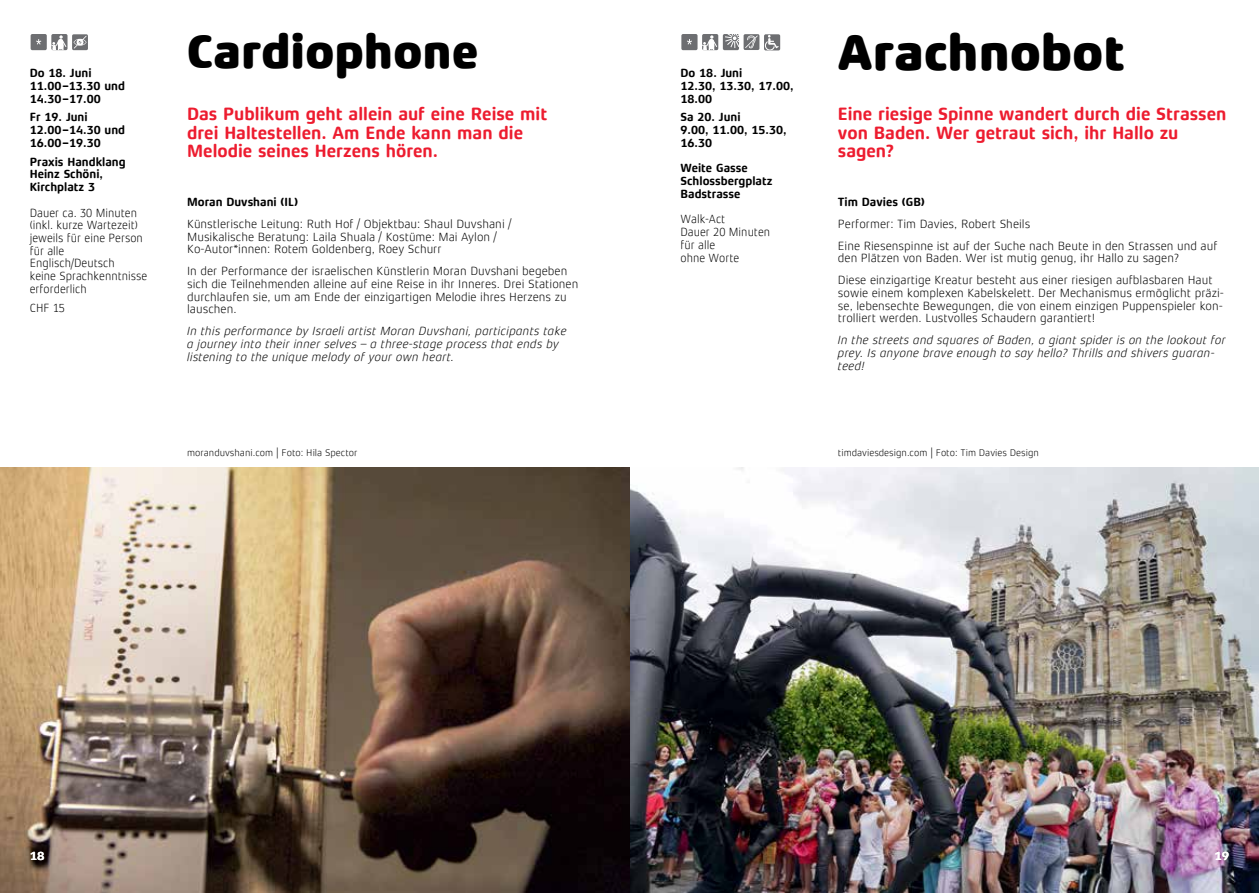
<style>
.page{position:relative;width:1259px;height:893px;background:#fff}
.page>*{position:absolute;margin:0;border:0;box-sizing:border-box;transform-origin:0 0}
.t1{font:800 51px "Xenois Soft Pro";letter-spacing:.01em;color:#000;scale:.95 1}
.t2{font:800 48px "Xenois Soft Pro";letter-spacing:.01em;color:#000;scale:.95 1}
.t3{font:700 18px/18.8px "Xenois Soft Pro";color:#ed1c2f;scale:.95 1}
.t4{font:300 12px/12.8px "Xenois Soft Pro";color:#000}
.t5{font:italic 300 12px/12.8px "Xenois Soft Pro";letter-spacing:.01em;color:#000}
.t6{font:700 12px/12.8px "Xenois Soft Pro";color:#000;scale:.95 1}
.t7{font:300 12px/12.8px "Xenois Soft Pro";color:#000;scale:.95 1}
.t8{font:700 12px "Xenois Soft Pro";color:#fff}
.t9{font:300 9.75px "Xenois Soft Pro";color:#000}
.s1{font-size:11.7px}
</style>
<div class="page">
<img style="left:629px;top:468px;width:630px;height:425px">
<img style="left:0;top:468px;width:629px;height:425px">
<svg style="left:51px;top:34px;width:17px;height:16px"></svg>
<svg style="left:51px;top:35px;width:16px;height:15px"></svg>
<div style="left:31px;top:34px;width:16px;height:16px;background:#6d6e71;border-radius:2px"></div>
<svg style="left:36px;top:39px;width:5px;height:6px"></svg>
<div style="left:702px;top:34px;width:16px;height:16px;background:#6d6e71;border-radius:2px"></div>
<svg style="left:702px;top:35px;width:16px;height:15px"></svg>
<div style="left:723px;top:34px;width:16px;height:16px;background:#6d6e71;border-radius:2px"></div>
<svg style="left:725px;top:34px;width:14px;height:14px"></svg>
<div style="left:681px;top:34px;width:16px;height:16px;background:#6d6e71;border-radius:2px"></div>
<svg style="left:687px;top:39px;width:5px;height:6px"></svg>
<div style="left:764px;top:34px;width:16px;height:16px;background:#6d6e71;border-radius:2px"></div>
<svg style="left:765px;top:35px;width:13px;height:15px"></svg>
<div style="left:72px;top:34px;width:16px;height:16px;background:#6d6e71;border-radius:2px"></div>
<svg style="left:74px;top:36px;width:13px;height:13px"></svg>
<div style="left:743px;top:34px;width:16px;height:16px;background:#6d6e71;border-radius:2px"></div>
<svg style="left:745px;top:35px;width:12px;height:13px"></svg>
<p class="t6" style="left:30px;top:67px;width:102px">Do 18. Juni<br>11.00–13.30 und<br>14.30–17.00</p>
<p class="t6" style="left:30px;top:111px;width:102px">Fr 19. Juni<br>12.00–14.30 und<br>16.00–19.30</p>
<p class="t6" style="left:30px;top:155px;width:103px">Praxis Handklang<br>Heinz Schöni,<br>Kirchplatz 3</p>
<p class="t7" style="left:30px;top:206px;width:125px">Dauer ca. 30 Minuten (inkl. kurze Wartezeit) jeweils für eine Person für alle<br>Englisch/Deutsch<br>keine Sprachkenntnisse erforderlich</p>
<p class="t7" style="left:30px;top:301px;width:39px">CHF 15</p>
<h2 class="t2" style="left:187px;top:24px;width:308px">Cardiophone</h2>
<h3 class="t3" style="left:187px;top:104px;width:381px">Das Publikum geht allein auf eine Reise mit drei Haltestellen. Am Ende kann man die<br>Melodie seines Herzens hören.</h3>
<p class="t6" style="left:187px;top:196px;width:118px">Moran Duvshani (IL)</p>
<p class="t4" style="left:187px;top:217px;width:326px">Künstlerische Leitung: Ruth Hof / Objektbau: Shaul Duvshani /<br>Musikalische Beratung: Laila Shuala / Kostüme: Mai Aylon /<br>Ko-Autor*innen: Rotem Goldenberg, Roey Schurr</p>
<p class="t4" style="left:187px;top:265px;width:393px">In der Performance der israelischen Künstlerin Moran Duvshani begeben sich die Teilnehmenden alleine auf eine Reise in ihr Inneres. Drei Stationen durchlaufen sie, um am Ende der einzigartigen Melodie ihres Herzens zu lauschen.</p>
<p class="t5" style="left:187px;top:325px;width:381px">In this performance by Israeli artist Moran Duvshani, participants take a journey into their inner selves – a three-stage process that ends by listening to the unique melody of your own heart.</p>
<p class="t6" style="left:680px;top:67px;width:67px">Do 18. Juni</p>
<p class="t6" style="left:680px;top:79px;width:121px">12.30, 13.30, 17.00,<br>18.00</p>
<p class="t6" style="left:680px;top:111px;width:113px">Sa 20. Juni<br>9.00, 11.00, 15.30,<br>16.30</p>
<p class="t6" style="left:680px;top:162px;width:98px">Weite Gasse<br>Schlossbergplatz<br>Badstrasse</p>
<p class="t7" style="left:680px;top:213px;width:96px">Walk-Act<br>Dauer 20 Minuten für alle<br>ohne Worte</p>
<h1 class="t1" style="left:838px;top:24px;width:303px">Arachnobot</h1>
<h3 class="t3" style="left:838px;top:104px;width:410px">Eine riesige Spinne wandert durch die Strassen von Baden. Wer getraut sich, ihr Hallo zu sagen?</h3>
<p class="t6" style="left:838px;top:196px;width:93px">Tim Davies (GB)</p>
<p class="t4" style="left:838px;top:213px;width:381px;line-height:21.8px">Performer: Tim Davies, Robert Sheils<br>Eine Riesenspinne ist auf der Suche nach Beute in den Strassen und auf</p>
<p class="t4" style="left:838px;top:247px;width:376px;line-height:21.8px">den Plätzen von Baden. Wer ist mutig genug, ihr Hallo zu sagen?<br>Diese einzigartige Kreatur besteht aus einer riesigen aufblasbaren Haut</p>
<p class="t4" style="left:838px;top:286px;width:388px;text-align:justify">sowie einem komplexen Kabelskelett. Der Mechanismus ermöglicht präzi&shy;se, lebensechte Bewegungen, die von einem einzigen Puppenspieler kon&shy;trolliert werden. Lustvolles Schaudern garantiert!</p>
<p class="t5" style="left:838px;top:334px;width:389px">In the streets and squares of Baden, a giant spider is on the lookout for prey. Is anyone brave enough to say hello? Thrills and shivers guaran&shy;teed!</p>
<p class="t9" style="left:187px;top:447px;width:172px">moranduvshani.com <span class="s1">|</span> Foto: Hila Spector</p>
<p class="t9" style="left:838px;top:447px;width:202px">timdaviesdesign.com <span class="s1">|</span> Foto: Tim Davies Design</p>
<p class="t8" style="left:30px;top:849px;width:16px">18</p>
<p class="t8" style="left:1214px;top:849px;width:16px">19</p>
</div>
